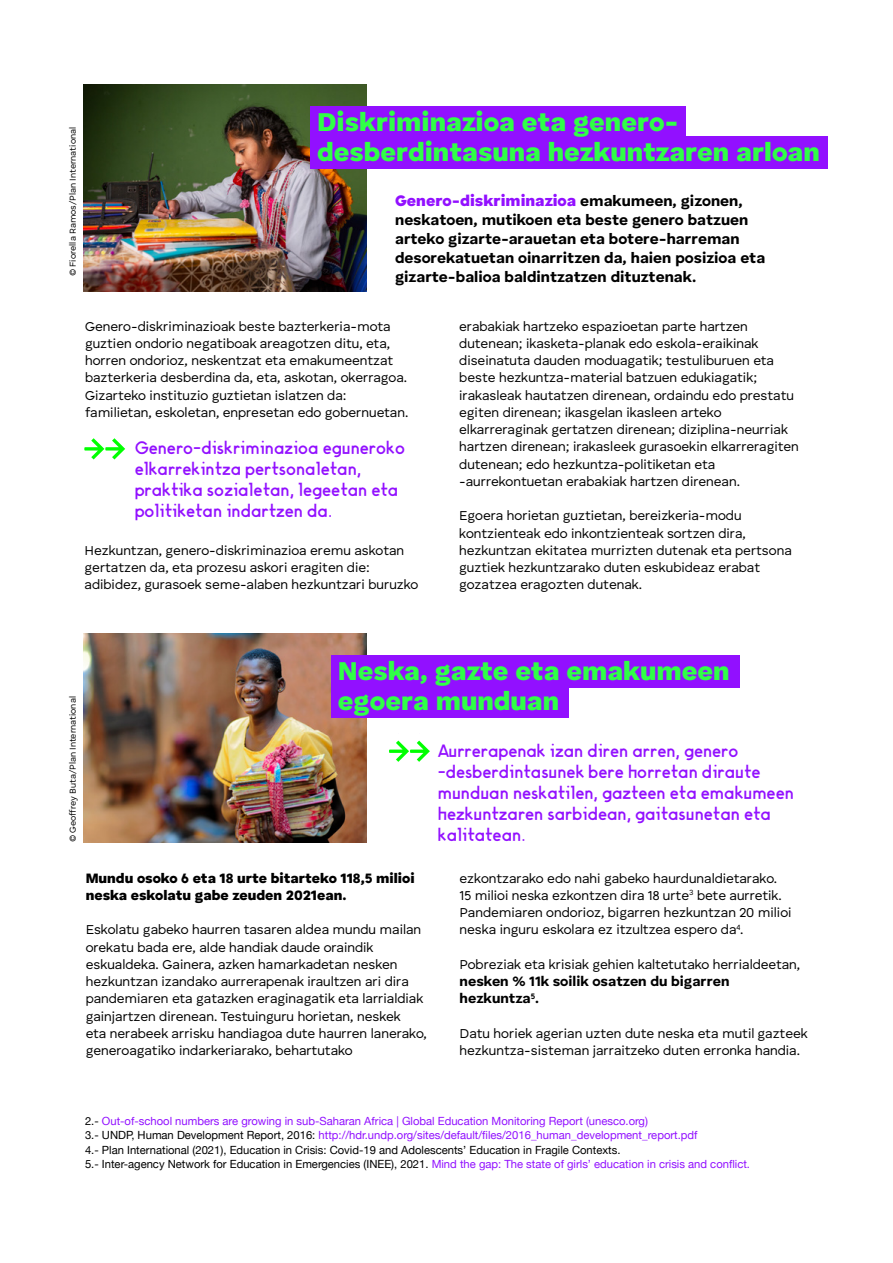
<style>
.page{position:relative;width:893px;height:1263px;background:#fff}
.page>*{position:absolute;margin:0;border:0;box-sizing:border-box;transform-origin:0 0}
.t1{font:900 27px/30px "Human Sans";color:#30ff47}
.t2{font:16.5px/21px "rumeur";color:#9210ff}
.t3{font:900 16.05px "Human Sans";color:#9210ff}
.t4{font:700 15.45px/19px "Human Sans";color:#000}
.t5{font:900 14.25px/17.2px "Human Sans";color:#000}
.t6{font:700 14.25px/17.2px "Human Sans";color:#000}
.t7{font:13.5px/17.2px "Human Sans";color:#000}
.t8{font:11.25px/14.4px "Helvetica Neue";color:#9210ff}
.t9{font:9px "Human Sans";color:#000}
.s1{font-weight:700;font-size:15.45px;color:#000}
.s2{color:#000}
</style>
<div class="page">
<img style="left:84px;top:85px;width:283px;height:206px">
<div style="left:310px;top:106px;width:376px;height:32px;background:#9210ff"></div>
<div style="left:310px;top:136px;width:517px;height:32px;background:#9210ff"></div>
<img style="left:84px;top:634px;width:283px;height:208px">
<div style="left:331px;top:655px;width:408px;height:32px;background:#9210ff"></div>
<div style="left:331px;top:685px;width:238px;height:32px;background:#9210ff"></div>
<svg style="left:389px;top:741px;width:41px;height:21px"></svg>
<svg style="left:84px;top:438px;width:41px;height:21px"></svg>
<p class="t9" style="left:68px;top:276px;width:151px;rotate:-90deg">© Fiorella Ramos/Plan International</p>
<h1 class="t1" style="left:317px;top:108px;width:504px">Diskriminazioa eta genero&shy;desberdintasuna hezkuntzaren arloan</h1>
<p class="t3" style="left:395px;top:191px;width:349px">Genero-diskriminazioa <span class="s1">emakumeen, gizonen,</span></p>
<p class="t4" style="left:395px;top:211px;width:372px">neskatoen, mutikoen eta beste genero batzuen arteko gizarte-arauetan eta botere-harreman desorekatuetan oinarritzen da, haien posizioa eta gizarte-balioa baldintzatzen dituztenak.</p>
<p class="t7" style="left:85px;top:318px;width:325px">Genero-diskriminazioak beste bazterkeria-mota guztien ondorio negatiboak areagotzen ditu, eta, horren ondorioz, neskentzat eta emakumeentzat bazterkeria desberdina da, eta, askotan, okerragoa.<br>Gizarteko instituzio guztietan islatzen da: familietan, eskoletan, enpresetan edo gobernuetan.</p>
<p class="t2" style="left:135px;top:437px;width:272px">Genero-diskriminazioa eguneroko elkarrekintza pertsonaletan, praktika sozialetan, legeetan eta politiketan indartzen da.</p>
<p class="t7" style="left:85px;top:542px;width:335px">Hezkuntzan, genero-diskriminazioa eremu askotan gertatzen da, eta prozesu askori eragiten die: adibidez, gurasoek seme-alaben hezkuntzari buruzko</p>
<p class="t7" style="left:459px;top:318px;width:341px">erabakiak hartzeko espazioetan parte hartzen dutenean; ikasketa-planak edo eskola-eraikinak diseinatuta dauden moduagatik; testuliburuen eta beste hezkuntza-material batzuen edukiagatik; irakasleak hautatzen direnean, ordaindu edo prestatu egiten direnean; ikasgelan ikasleen arteko elkarreraginak gertatzen direnean; diziplina-neurriak hartzen direnean; irakasleek gurasoekin elkarreragiten dutenean; edo hezkuntza-politiketan eta -aurrekontuetan erabakiak hartzen direnean.</p>
<p class="t7" style="left:459px;top:508px;width:334px">Egoera horietan guztietan, bereizkeria-modu kontzienteak edo inkontzienteak sortzen dira, hezkuntzan ekitatea murrizten dutenak eta pertsona guztiek hezkuntzarako duten eskubideaz erabat gozatzea eragozten dutenak.</p>
<p class="t9" style="left:68px;top:842px;width:147px;rotate:-90deg">© Geoffrey Buta/Plan International</p>
<h1 class="t1" style="left:338px;top:657px;width:393px">Neska, gazte eta emakumeen egoera munduan</h1>
<p class="t2" style="left:438px;top:740px;width:357px">Aurrerapenak izan diren arren, genero -desberdintasunek bere horretan diraute munduan neskatilen, gazteen eta emakumeen hezkuntzaren sarbidean, gaitasunetan eta</p>
<p class="t2" style="left:438px;top:824px;width:89px">kalitatean.</p>
<p class="t5" style="left:86px;top:870px;width:330px">Mundu osoko 6 eta 18 urte bitarteko 118,5 milioi neska eskolatu gabe zeuden 2021ean.</p>
<p class="t7" style="left:86px;top:922px;width:343px">Eskolatu gabeko haurren tasaren aldea mundu mailan orekatu bada ere, alde handiak daude oraindik eskualdeka. Gainera, azken hamarkadetan nesken hezkuntzan izandako aurrerapenak iraultzen ari dira pandemiaren eta gatazken eraginagatik eta larrialdiak gainjartzen direnean. Testuinguru horietan, neskek<br>eta nerabeek arrisku handiagoa dute haurren lanerako, generoagatiko indarkeriarako, behartutako</p>
<p class="t7" style="left:460px;top:870px;width:333px">ezkontzarako edo nahi gabeko haurdunaldietarako.<br>15 milioi neska ezkontzen dira 18 urte<sup>3</sup> bete aurretik.<br>Pandemiaren ondorioz, bigarren hezkuntzan 20 milioi neska inguru eskolara ez itzultzea espero da<sup>4</sup>.</p>
<p class="t7" style="left:460px;top:956px;width:342px">Pobreziak eta krisiak gehien kaltetutako herrialdeetan,</p>
<p class="t6" style="left:460px;top:973px;width:271px">nesken % 11k soilik osatzen du bigarren hezkuntza<sup>5</sup>.</p>
<p class="t7" style="left:460px;top:1025px;width:350px">Datu horiek agerian uzten dute neska eta mutil gazteek hezkuntza-sisteman jarraitzeko duten erronka handia.</p>
<p class="t8" style="left:85px;top:1114px;width:667px"><span class="s2">2.-</span> Out-of-school numbers are growing in sub-Saharan Africa | Global Education Monitoring Report (unesco.org)<br><span class="s2">3.- UNDP, Human Development Report, 2016:</span> http://hdr.undp.org/sites/default/files/2016_human_development_report.pdf<br><span class="s2">4.- Plan International (2021), Education in Crisis: Covid-19 and Adolescents’ Education in Fragile Contexts.<br>5.- Inter-agency Network for Education in Emergencies (INEE), 2021.</span> Mind the gap: The state of girls’ education in crisis and conflict.</p>
</div>
